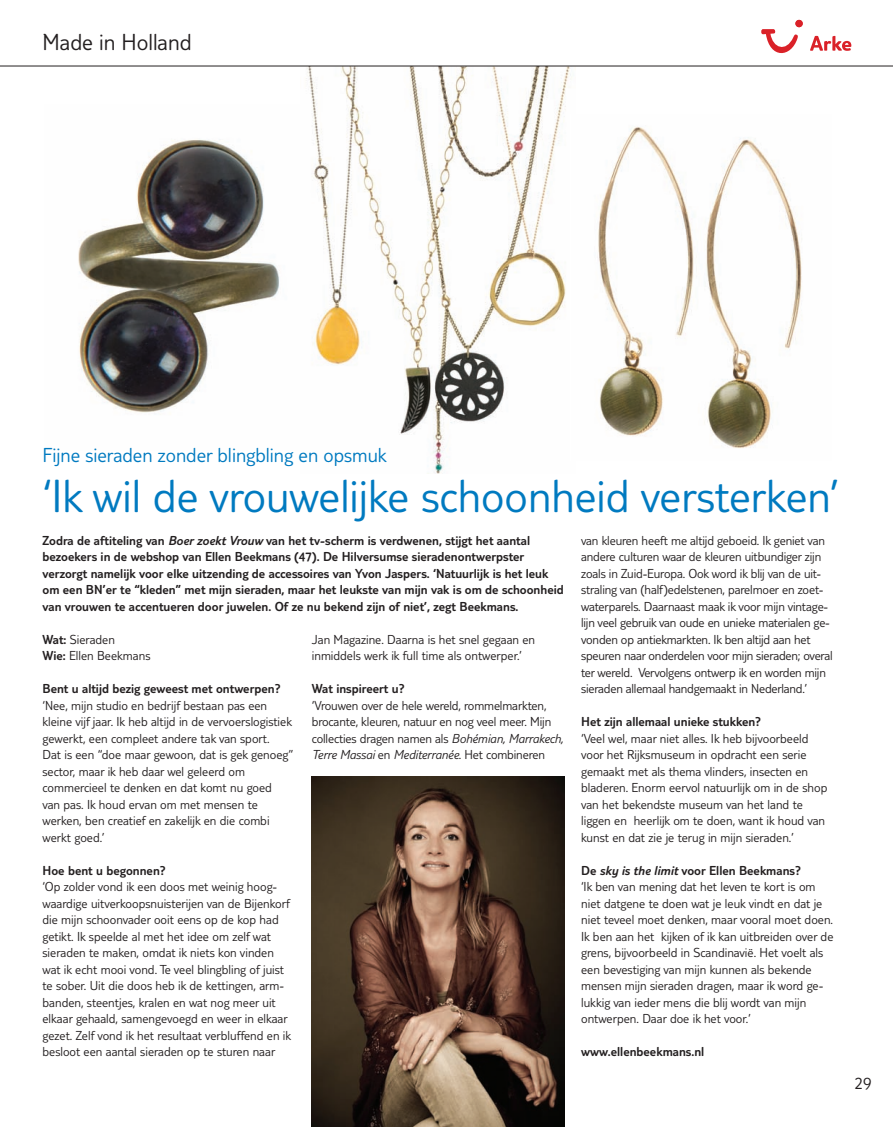
<style>
.page{position:relative;width:893px;height:1127px;background:#fff}
.page>*{position:absolute;margin:0;border:0;box-sizing:border-box;transform-origin:0 0}
.t1{font:300 48px "TUI Type";color:#007ac0}
.t2{font:300 24px "TUI Type";color:#231f20}
.t3{font:300 21px "TUI Type";color:#007ac0}
.t4{font:300 18px "TUI Type";color:#231f20}
.t5{font:300 13.5px/16.5px "TUI Type";color:#231f20}
.t6{font:300 13.5px/16.5px "TUI Type";color:#231f20}
.s1{font-style:italic}
.s2{font-style:inherit}
</style>
<div class="page">
<img style="left:78px;top:140px;width:202px;height:273px">
<img style="left:306px;top:67px;width:266px;height:406px">
<img style="left:597px;top:127px;width:205px;height:321px">
<svg style="left:761px;top:29px;width:37px;height:24px"></svg>
<div style="left:795px;top:20px;width:8px;height:7px;background:#da2128;border-radius:50%"></div>
<svg style="left:810px;top:36px;width:41px;height:15px"></svg>
<hr style="left:0;top:66px;width:893px;height:1px;background:#231f20">
<img style="left:312px;top:777px;width:252px;height:350px">
<h2 class="t2" style="left:43px;top:34px;width:151px">Made in Holland</h2>
<h3 class="t3" style="left:43px;top:448px;width:346px">Fijne sieraden zonder blingbling en opsmuk</h3>
<h1 class="t1" style="left:43px;top:479px;width:798px">‘Ik wil de vrouwelijke schoonheid versterken’</h1>
<p class="t6" style="left:43px;top:533px;width:523px">Zodra de aftiteling van <span class="s1">Boer zoekt Vrouw</span> van het tv-scherm is verdwenen, stijgt het aantal bezoekers in de webshop van Ellen Beekmans (47). De Hilversumse sieradenontwerpster verzorgt namelijk voor elke uitzending de accessoires van Yvon Jaspers. ‘Natuurlijk is het leuk om een BN’er te “kleden” met mijn sieraden, maar het leukste van mijn vak is om de schoonheid van vrouwen te accentueren door juwelen. Of ze nu bekend zijn of niet’, zegt Beekmans.</p>
<p class="t5" style="left:312px;top:632px;width:225px">Jan Magazine. Daarna is het snel gegaan en inmiddels werk ik full time als ontwerper.’</p>
<p class="t6" style="left:312px;top:682px;width:95px">Wat inspireert u?</p>
<p class="t5" style="left:312px;top:698px;width:253px">‘Vrouwen over de hele wereld, rommelmarkten, brocante, kleuren, natuur en nog veel meer. Mijn collecties dragen namen als <span class="s1">Bohémian, Marrakech, Terre Massai</span> en <span class="s1">Mediterranée</span>. Het combineren</p>
<p class="t5" style="left:581px;top:533px;width:253px">van kleuren heeft me altijd geboeid. Ik geniet van andere culturen waar de kleuren uitbundiger zijn zoals in Zuid-Europa. Ook word ik blij van de uit&shy;straling van (half)edelstenen, parelmoer en zoet&shy;waterparels. Daarnaast maak ik voor mijn vintage&shy;lijn veel gebruik van oude en unieke materialen ge&shy;vonden op antiekmarkten. Ik ben altijd aan het speuren naar onderdelen voor mijn sieraden; overal ter wereld. Vervolgens ontwerp ik en worden mijn sieraden allemaal handgemaakt in Nederland.’</p>
<p class="t6" style="left:581px;top:715px;width:182px">Het zijn allemaal unieke stukken?</p>
<p class="t5" style="left:581px;top:731px;width:248px">‘Veel wel, maar niet alles. Ik heb bijvoorbeeld voor het Rijksmuseum in opdracht een serie gemaakt met als thema vlinders, insecten en bladeren. Enorm eervol natuurlijk om in de shop van het bekendste museum van het land te liggen en heerlijk om te doen, want ik houd van kunst en dat zie je terug in mijn sieraden.’</p>
<p class="t5" style="left:581px;top:863px;width:254px"><span class="s2">De</span> <span class="s1">sky is the limit</span> <span class="s2">voor Ellen Beekmans?<br></span>‘Ik ben van mening dat het leven te kort is om niet datgene te doen wat je leuk vindt en dat je niet teveel moet denken, maar vooral moet doen.<br>Ik ben aan het kijken of ik kan uitbreiden over de grens, bijvoorbeeld in Scandinavië. Het voelt als een bevestiging van mijn kunnen als bekende mensen mijn sieraden dragen, maar ik word ge&shy;lukkig van ieder mens die blij wordt van mijn ontwerpen. Daar doe ik het voor.’</p>
<p class="t6" style="left:581px;top:1045px;width:125px">www.ellenbeekmans.nl</p>
<p class="t5" style="left:43px;top:632px;width:109px"><span class="s2">Wat:</span> Sieraden<br><span class="s2">Wie:</span> Ellen Beekmans</p>
<p class="t6" style="left:43px;top:682px;width:240px">Bent u altijd bezig geweest met ontwerpen?</p>
<p class="t5" style="left:43px;top:698px;width:252px">‘Nee, mijn studio en bedrijf bestaan pas een kleine vijf jaar. Ik heb altijd in de vervoerslogistiek gewerkt, een compleet andere tak van sport.<br>Dat is een “doe maar gewoon, dat is gek genoeg” sector, maar ik heb daar wel geleerd om commercieel te denken en dat komt nu goed<br>van pas. Ik houd ervan om met mensen te werken, ben creatief en zakelijk en die combi werkt goed.’</p>
<p class="t6" style="left:43px;top:863px;width:125px">Hoe bent u begonnen?</p>
<p class="t5" style="left:43px;top:880px;width:250px">‘Op zolder vond ik een doos met weinig hoog&shy;waardige uitverkoopsnuisterijen van de Bijenkorf die mijn schoonvader ooit eens op de kop had getikt. Ik speelde al met het idee om zelf wat sieraden te maken, omdat ik niets kon vinden wat ik echt mooi vond. Te veel blingbling of juist te sober. Uit die doos heb ik de kettingen, arm&shy;banden, steentjes, kralen en wat nog meer uit elkaar gehaald, samengevoegd en weer in elkaar gezet. Zelf vond ik het resultaat verbluffend en ik besloot een aantal sieraden op te sturen naar</p>
<h3 class="t4" style="left:855px;top:1077px;width:18px">29</h3>
</div>
